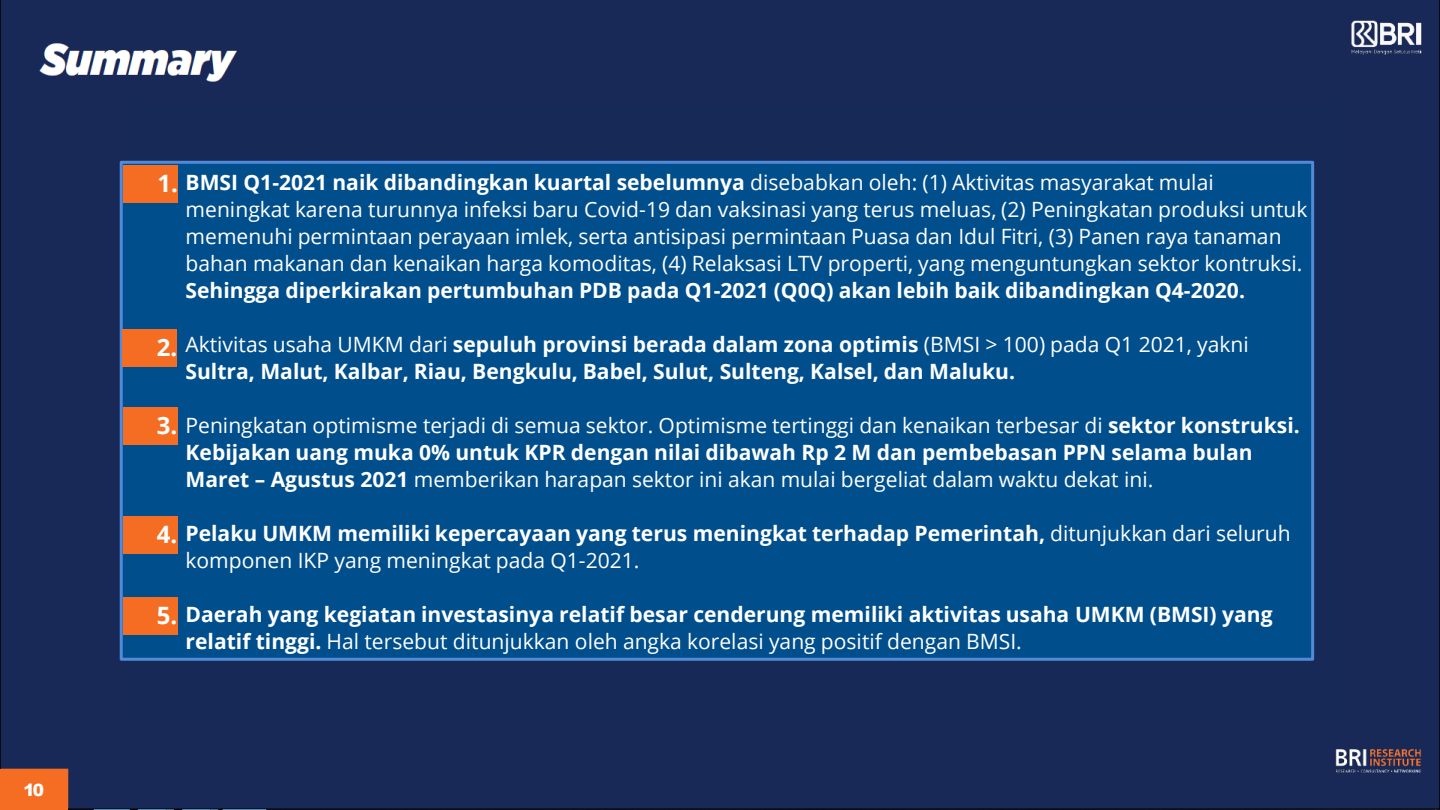
<style>
.page{position:relative;width:1440px;height:810px;background:#182957}
.page>*{position:absolute;margin:0;border:0;box-sizing:border-box;transform-origin:0 0}
.t1{font:700 24px "Open Sans";color:#fff}
.t2{font:700 21.15px "Open Sans";color:#fff}
.t3{font:21px/27px "Open Sans";color:#fff}
.t4{font:700 21px/27px "Open Sans";color:#fff}
.t5{font:900 16.95px "Arial";color:#fff}
.s1{font-weight:400}
.s2{font-weight:700}
</style>
<div class="page">
<div style="left:131px;top:105px;width:1210px;height:616px;background:#172956"></div>
<div style="left:121px;top:162px;width:1192px;height:497px;background:#004f8c"></div>
<div style="left:120px;top:161px;width:1194px;height:500px;border:3px solid #528ada"></div>
<div style="left:123px;top:165px;width:55px;height:37px;background:#f56d22"></div>
<div style="left:122px;top:329px;width:55px;height:37px;background:#f56d22"></div>
<div style="left:123px;top:407px;width:54px;height:38px;background:#f56d22"></div>
<div style="left:123px;top:516px;width:54px;height:38px;background:#f56d22"></div>
<div style="left:123px;top:597px;width:54px;height:38px;background:#f56d22"></div>
<div style="left:0;top:769px;width:68px;height:41px;background:#f56d22"></div>
<p class="t5" style="left:24px;top:777px;width:22px">10</p>
<p class="t1" style="left:158px;top:166px;width:22px">1.</p>
<p class="t1" style="left:157px;top:330px;width:22px">2.</p>
<p class="t1" style="left:157px;top:408px;width:22px">3.</p>
<p class="t1" style="left:157px;top:518px;width:22px">4.</p>
<p class="t1" style="left:157px;top:599px;width:22px">5.</p>
<p class="t4" style="left:186px;top:168px;width:1030px">BMSI Q1-2021 naik dibandingkan kuartal sebelumnya <span class="s1">disebabkan oleh: (1) Aktivitas masyarakat mulai</span></p>
<p class="t3" style="left:186px;top:195px;width:1123px">meningkat karena turunnya infeksi baru Covid-19 dan vaksinasi yang terus meluas, (2) Peningkatan produksi untuk</p>
<p class="t3" style="left:186px;top:222px;width:1118px">memenuhi permintaan perayaan imlek, serta antisipasi permintaan Puasa dan Idul Fitri, (3) Panen raya tanaman bahan makanan dan kenaikan harga komoditas, (4) Relaksasi LTV properti, yang menguntungkan sektor kontruksi.</p>
<p class="t4" style="left:186px;top:276px;width:1061px">Sehingga diperkirakan pertumbuhan PDB pada Q1-2021 (Q0Q) akan lebih baik dibandingkan Q4-2020.</p>
<p class="t3" style="left:186px;top:330px;width:1065px">Aktivitas usaha UMKM dari <span class="s2">sepuluh provinsi berada dalam zona optimis</span> (BMSI &gt; 100) pada Q1 2021, yakni</p>
<p class="t2" style="left:186px;top:357px;width:831px">Sultra, Malut, Kalbar, Riau, Bengkulu, Babel, Sulut, Sulteng, Kalsel, dan Maluku.</p>
<p class="t3" style="left:186px;top:411px;width:1116px">Peningkatan optimisme terjadi di semua sektor. Optimisme tertinggi dan kenaikan terbesar di <span class="s2">sektor konstruksi.<br>Kebijakan uang muka 0% untuk KPR dengan nilai dibawah Rp 2 M dan pembebasan PPN selama bulan<br>Maret – Agustus 2021</span> memberikan harapan sektor ini akan mulai bergeliat dalam waktu dekat ini.</p>
<p class="t2" style="left:186px;top:519px;width:1107px">Pelaku UMKM memiliki kepercayaan yang terus meningkat terhadap Pemerintah, <span class="s1">ditunjukkan dari seluruh</span></p>
<p class="t3" style="left:186px;top:546px;width:456px">komponen IKP yang meningkat pada Q1-2021.</p>
<p class="t4" style="left:186px;top:600px;width:1089px">Daerah yang kegiatan investasinya relatif besar cenderung memiliki aktivitas usaha UMKM (BMSI) yang relatif tinggi. <span class="s1">Hal tersebut ditunjukkan oleh angka korelasi yang positif dengan BMSI.</span></p>
</div>
